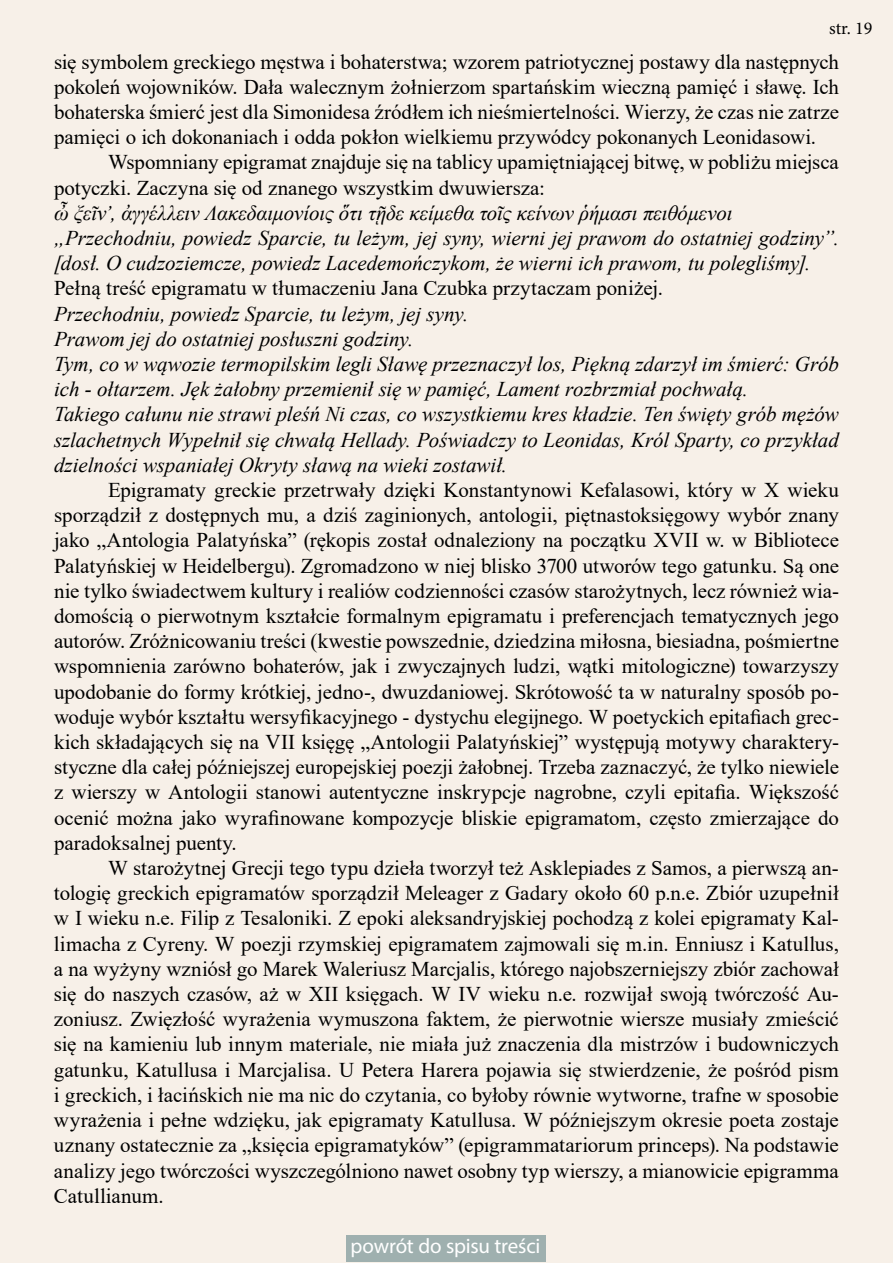
<style>
.page{position:relative;width:893px;height:1263px;background:#fff}
.page>*{position:absolute;margin:0;border:0;box-sizing:border-box;transform-origin:0 0}
.t1{font:21px/25.2px "Times New Roman";color:#000;text-align:justify}
.t2{font:italic 21px/25.2px "Times New Roman";color:#000}
.t3{font:21px "Myriad Pro";letter-spacing:-.01em;color:#fff}
.t4{font:18px "Minion Pro";color:#000}
</style>
<div class="page">
<div style="left:1px;top:0;width:892px;height:1263px;background:#f7f0e8"></div>
<div style="left:346px;top:1235px;width:200px;height:27px;background:#9fb0af"></div>
<p class="t4" style="left:829px;top:17px;width:45px">str. 19</p>
<p class="t1" style="left:54px;top:48px;width:786px">się symbolem greckiego męstwa i bohaterstwa; wzorem patriotycznej postawy dla następnych pokoleń wojowników. Dała walecznym żołnierzom spartańskim wieczną pamięć i sławę. Ich bohaterska śmierć jest dla Simonidesa źródłem ich nieśmiertelności. Wierzy, że czas nie zatrze pamięci o ich dokonaniach i odda pokłon wielkiemu przywódcy pokonanych Leonidasowi.</p>
<p class="t1" style="left:54px;top:149px;width:786px;text-indent:54px">Wspomniany epigramat znajduje się na tablicy upamiętniającej bitwę, w pobliżu miejsca potyczki. Zaczyna się od znanego wszystkim dwuwiersza:</p>
<p class="t2" style="left:54px;top:200px;width:786px">ὦ ξεῖν’, ἀγγέλλειν Λακεδαιμονίοις ὅτι τῇδε κείμεθα τοῖς κείνων ῥήμασι πειθόμενοι „Przechodniu, powiedz Sparcie, tu leżym, jej syny, wierni jej prawom do ostatniej godziny”. [dosł. O cudzoziemcze, powiedz Lacedemończykom, że wierni ich prawom, tu polegliśmy].</p>
<p class="t1" style="left:54px;top:275px;width:611px">Pełną treść epigramatu w tłumaczeniu Jana Czubka przytaczam poniżej.</p>
<p class="t2" style="left:54px;top:300px;width:786px">Przechodniu, powiedz Sparcie, tu leżym, jej syny.<br>Prawom jej do ostatniej posłuszni godziny.<br>Tym, co w wąwozie termopilskim legli Sławę przeznaczył los, Piękną zdarzył im śmierć: Grób ich - ołtarzem. Jęk żałobny przemienił się w pamięć, Lament rozbrzmiał pochwałą.<br>Takiego całunu nie strawi pleśń Ni czas, co wszystkiemu kres kładzie. Ten święty grób mężów szlachetnych Wypełnił się chwałą Hellady. Poświadczy to Leonidas, Król Sparty, co przykład dzielności wspaniałej Okryty sławą na wieki zostawił.</p>
<p class="t1" style="left:54px;top:477px;width:786px;text-indent:54px">Epigramaty greckie przetrwały dzięki Konstantynowi Kefalasowi, który w X wieku sporządził z dostępnych mu, a dziś zaginionych, antologii, piętnastoksięgowy wybór znany jako „Antologia Palatyńska” (rękopis został odnaleziony na początku XVII w. w Bibliotece Palatyńskiej w Heidelbergu). Zgromadzono w niej blisko 3700 utworów tego gatunku. Są one nie tylko świadectwem kultury i realiów codzienności czasów starożytnych, lecz również wia&shy;domością o pierwotnym kształcie formalnym epigramatu i preferencjach tematycznych jego autorów. Zróżnicowaniu treści (kwestie powszednie, dziedzina miłosna, biesiadna, pośmiertne wspomnienia zarówno bohaterów, jak i zwyczajnych ludzi, wątki mitologiczne) towarzyszy upodobanie do formy krótkiej, jedno-, dwuzdaniowej. Skrótowość ta w naturalny sposób po&shy;woduje wybór kształtu wersyfikacyjnego - dystychu elegijnego. W poetyckich epitafiach grec&shy;kich składających się na VII księgę „Antologii Palatyńskiej” występują motywy charaktery&shy;styczne dla całej późniejszej europejskiej poezji żałobnej. Trzeba zaznaczyć, że tylko niewiele z wierszy w Antologii stanowi autentyczne inskrypcje nagrobne, czyli epitafia. Większość ocenić można jako wyrafinowane kompozycje bliskie epigramatom, często zmierzające do paradoksalnej puenty.</p>
<p class="t1" style="left:54px;top:855px;width:786px;text-indent:54px">W starożytnej Grecji tego typu dzieła tworzył też Asklepiades z Samos, a pierwszą an&shy;tologię greckich epigramatów sporządził Meleager z Gadary około 60 p.n.e. Zbiór uzupełnił w I wieku n.e. Filip z Tesaloniki. Z epoki aleksandryjskiej pochodzą z kolei epigramaty Kal&shy;limacha z Cyreny. W poezji rzymskiej epigramatem zajmowali się m.in. Enniusz i Katullus, a na wyżyny wzniósł go Marek Waleriusz Marcjalis, którego najobszerniejszy zbiór zachował się do naszych czasów, aż w XII księgach. W IV wieku n.e. rozwijał swoją twórczość Au&shy;zoniusz. Zwięzłość wyrażenia wymuszona faktem, że pierwotnie wiersze musiały zmieścić się na kamieniu lub innym materiale, nie miała już znaczenia dla mistrzów i budowniczych gatunku, Katullusa i Marcjalisa. U Petera Harera pojawia się stwierdzenie, że pośród pism i greckich, i łacińskich nie ma nic do czytania, co byłoby równie wytworne, trafne w sposobie wyrażenia i pełne wdzięku, jak epigramaty Katullusa. W późniejszym okresie poeta zostaje uznany ostatecznie za „księcia epigramatyków” (epigrammatariorum princeps). Na podstawie analizy jego twórczości wyszczególniono nawet osobny typ wierszy, a mianowicie epigramma Catullianum.</p>
<p class="t3" style="left:351px;top:1233px;width:191px">powrót do spisu treści</p>
</div>
